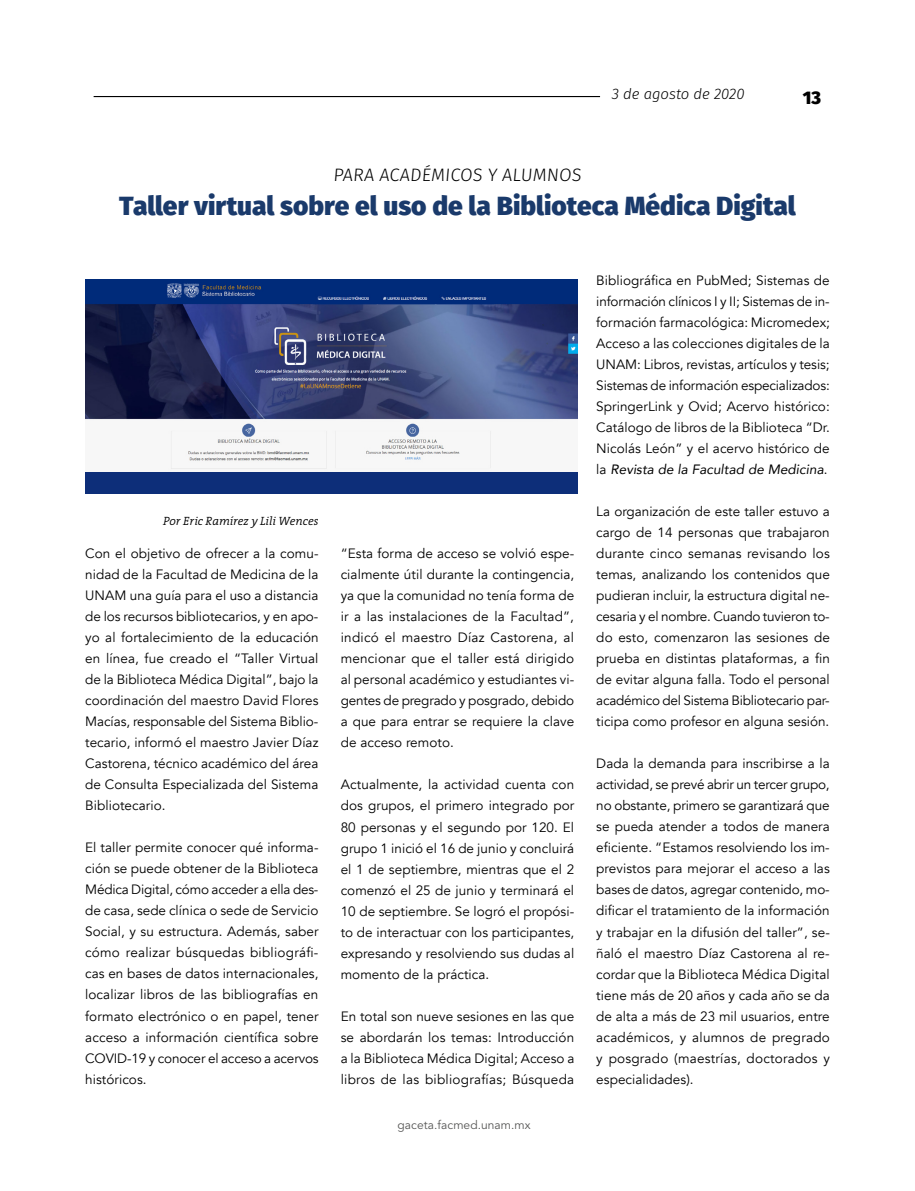
<style>
.page{position:relative;width:915px;height:1191px;background:#fff}
.page>*{position:absolute;margin:0;border:0;box-sizing:border-box;transform-origin:0 0}
.t1{font:800 26.25px "Fira Sans";color:#1a3a6b}
.t2{font:300 18px "Fira Sans";color:#000}
.t3{font:900 18px "Fira Sans";color:#000}
.t4{font:italic 300 15px "Fira Sans";color:#000}
.t5{font:13.5px/21px "Avenir";letter-spacing:.005em;color:#000;text-align:justify}
.t6{font:italic 300 12px "The Serif";letter-spacing:-.005em;color:#000}
.t7{font:12px "Avenir LT Std";letter-spacing:.005em;color:#575756}
.s1{font-style:italic}
</style>
<div class="page">
<hr style="left:94px;top:96px;width:506px;height:1px;background:#000">
<div style="left:85px;top:444px;width:492px;height:49px;background:#0d2e79"></div>
<img style="left:85px;top:279px;width:492px;height:193px">
<h2 class="t2" style="left:333px;top:162px;width:252px">PARA ACADÉMICOS Y ALUMNOS</h2>
<p class="t4" style="left:611px;top:84px;width:134px">3 de agosto de 2020</p>
<h2 class="t3" style="left:802px;top:81px;width:20px">13</h2>
<h1 class="t1" style="left:119px;top:182px;width:678px">Taller virtual sobre el uso de la Biblioteca Médica Digital</h1>
<p class="t6" style="left:163px;top:511px;width:157px">Por Eric Ramírez y Lili Wences</p>
<p class="t5" style="left:85px;top:543px;width:235px">Con el objetivo de ofrecer a la comu&shy;nidad de la Facultad de Medicina de la UNAM una guía para el uso a distancia de los recursos bibliotecarios, y en apo&shy;yo al fortalecimiento de la educación en línea, fue creado el “Taller Virtual de la Biblioteca Médica Digital”, bajo la coordinación del maestro David Flores Macías, responsable del Sistema Biblio&shy;tecario, informó el maestro Javier Díaz Castorena, técnico académico del área de Consulta Especializada del Sistema Bibliotecario.</p>
<p class="t5" style="left:85px;top:837px;width:235px">El taller permite conocer qué informa&shy;ción se puede obtener de la Biblioteca Médica Digital, cómo acceder a ella des&shy;de casa, sede clínica o sede de Servicio Social, y su estructura. Además, saber cómo realizar búsquedas bibliográfi&shy;cas en bases de datos internacionales, localizar libros de las bibliografías en formato electrónico o en papel, tener acceso a información científica sobre COVID-19 y conocer el acceso a acervos históricos.</p>
<p class="t5" style="left:340px;top:543px;width:235px">“Esta forma de acceso se volvió espe&shy;cialmente útil durante la contingencia, ya que la comunidad no tenía forma de ir a las instalaciones de la Facultad”, indicó el maestro Díaz Castorena, al mencionar que el taller está dirigido al personal académico y estudiantes vi&shy;gentes de pregrado y posgrado, debido a que para entrar se requiere la clave de acceso remoto.</p>
<p class="t5" style="left:340px;top:774px;width:235px">Actualmente, la actividad cuenta con dos grupos, el primero integrado por 80 personas y el segundo por 120. El grupo 1 inició el 16 de junio y concluirá el 1 de septiembre, mientras que el 2 comenzó el 25 de junio y terminará el 10 de septiembre. Se logró el propósi&shy;to de interactuar con los participantes, expresando y resolviendo sus dudas al momento de la práctica.</p>
<p class="t5" style="left:340px;top:1005px;width:235px">En total son nueve sesiones en las que se abordarán los temas: Introducción a la Biblioteca Médica Digital; Acceso a libros de las bibliografías; Búsqueda</p>
<p class="t7" style="left:397px;top:1118px;width:135px">gaceta.facmed.unam.mx</p>
<p class="t5" style="left:596px;top:270px;width:235px">Bibliográfica en PubMed; Sistemas de información clínicos I y II; Sistemas de in&shy;formación farmacológica: Micromedex; Acceso a las colecciones digitales de la UNAM: Libros, revistas, artículos y tesis; Sistemas de información especializados:<br>SpringerLink y Ovid; Acervo histórico:<br>Catálogo de libros de la Biblioteca “Dr.<br>Nicolás León” y el acervo histórico de la <span class="s1">Revista de la Facultad de Medicina</span>.</p>
<p class="t5" style="left:596px;top:501px;width:235px">La organización de este taller estuvo a cargo de 14 personas que trabajaron durante cinco semanas revisando los temas, analizando los contenidos que pudieran incluir, la estructura digital ne&shy;cesaria y el nombre. Cuando tuvieron to&shy;do esto, comenzaron las sesiones de prueba en distintas plataformas, a fin de evitar alguna falla. Todo el personal académico del Sistema Bibliotecario par&shy;ticipa como profesor en alguna sesión.</p>
<p class="t5" style="left:596px;top:753px;width:235px">Dada la demanda para inscribirse a la actividad, se prevé abrir un tercer grupo, no obstante, primero se garantizará que se pueda atender a todos de manera eficiente. “Estamos resolviendo los im&shy;previstos para mejorar el acceso a las bases de datos, agregar contenido, mo&shy;dificar el tratamiento de la información y trabajar en la difusión del taller”, se&shy;ñaló el maestro Díaz Castorena al re&shy;cordar que la Biblioteca Médica Digital tiene más de 20 años y cada año se da de alta a más de 23 mil usuarios, entre académicos, y alumnos de pregrado y posgrado (maestrías, doctorados y especialidades).</p>
</div>
